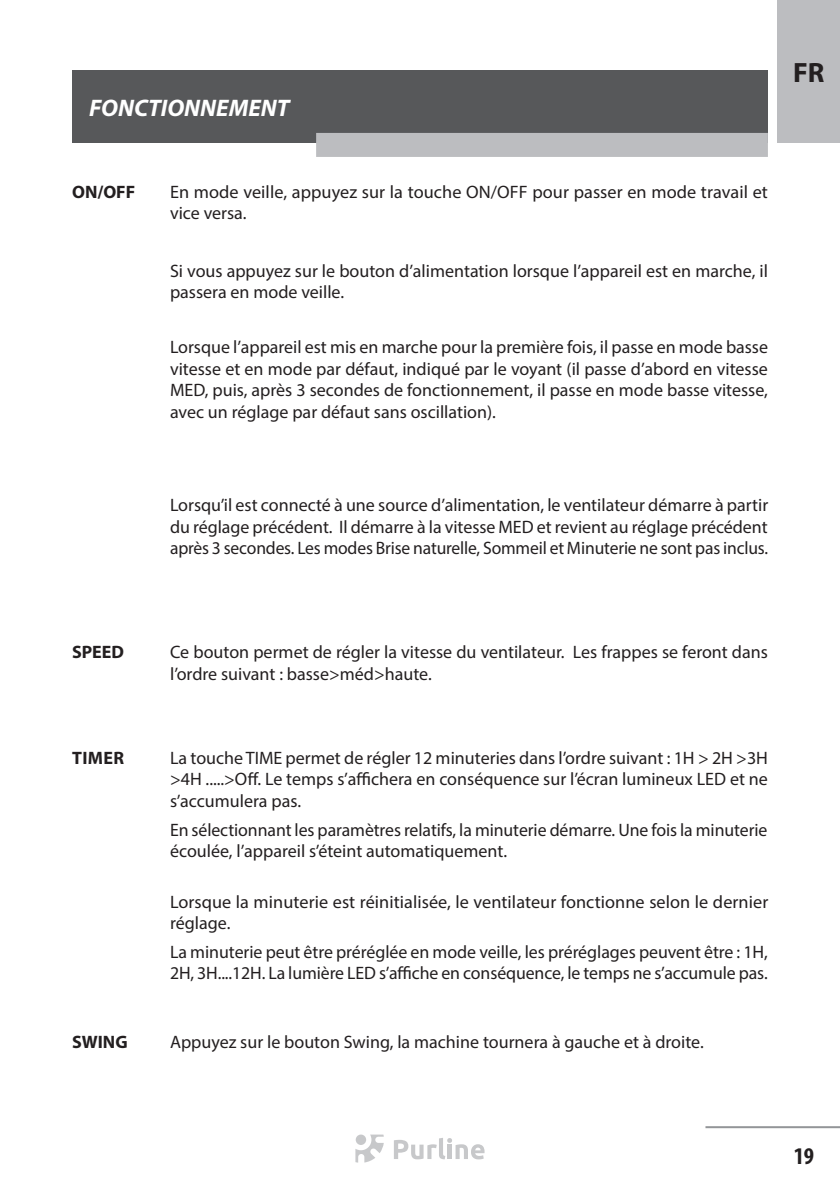
<style>
.page{position:relative;width:840px;height:1191px;background:#fff}
.page>*{position:absolute;margin:0;border:0;box-sizing:border-box;transform-origin:0 0}
.t1{font:700 28px "Myriad Pro";color:#231f20}
.t2{font:italic 700 24px "Myriad Pro";color:#fff}
.t3{font:700 condensed 24px "Myriad Pro";color:#231f20}
.t4{font:18px/21.6px "Myriad Pro";color:#231f20}
.t5{font:700 18px "Myriad Pro";color:#231f20}
</style>
<div class="page">
<div style="left:777px;top:0;width:62px;height:143px;background:#bcbdc0"></div>
<hr style="left:705px;top:1126px;width:134px;height:2px;background:#939598">
<svg style="left:394px;top:1138px;width:90px;height:21px"></svg>
<svg style="left:355px;top:1134px;width:28px;height:28px"></svg>
<div style="left:355px;top:1134px;width:11px;height:11px;background:#c7c8ca;border-radius:50%"></div>
<div style="left:72px;top:71px;width:695px;height:72px;background:#57585a"></div>
<div style="left:316px;top:133px;width:451px;height:24px;background:#bcbdc0"></div>
<h2 class="t2" style="left:89px;top:92px;width:202px">FONCTIONNEMENT</h2>
<h1 class="t1" style="left:792px;top:54px;width:33px">FR</h1>
<p class="t5" style="left:72px;top:180px;width:65px">ON/OFF</p>
<p class="t4" style="left:170px;top:181px;width:599px">En mode veille, appuyez sur la touche ON/OFF pour passer en mode travail et vice versa.</p>
<p class="t4" style="left:170px;top:260px;width:599px">Si vous appuyez sur le bouton d’alimentation lorsque l’appareil est en marche, il passera en mode veille.</p>
<p class="t4" style="left:170px;top:336px;width:599px;text-align:justify">Lorsque l’appareil est mis en marche pour la première fois, il passe en mode basse vitesse et en mode par défaut, indiqué par le voyant (il passe d’abord en vitesse MED, puis, après 3 secondes de fonctionnement, il passe en mode basse vitesse, avec un réglage par défaut sans oscillation).</p>
<p class="t4" style="left:170px;top:494px;width:599px;text-align:justify">Lorsqu’il est connecté à une source d’alimentation, le ventilateur démarre à partir du réglage précédent. Il démarre à la vitesse MED et revient au réglage précédent après 3 secondes. Les modes Brise naturelle, Sommeil et Minuterie ne sont pas inclus.</p>
<p class="t5" style="left:72px;top:640px;width:53px">SPEED</p>
<p class="t4" style="left:170px;top:641px;width:599px">Ce bouton permet de régler la vitesse du ventilateur. Les frappes se feront dans l’ordre suivant : basse&gt;méd&gt;haute.</p>
<p class="t5" style="left:72px;top:746px;width:53px">TIMER</p>
<p class="t4" style="left:170px;top:746px;width:599px;text-align:justify">La touche TIME permet de régler 12 minuteries dans l’ordre suivant : 1H &gt; 2H &gt;3H &gt;4H .....&gt;Off. Le temps s’affichera en conséquence sur l’écran lumineux LED et ne s’accumulera pas.</p>
<p class="t4" style="left:170px;top:818px;width:598px">En sélectionnant les paramètres relatifs, la minuterie démarre. Une fois la minuterie écoulée, l’appareil s’éteint automatiquement.</p>
<p class="t4" style="left:170px;top:890px;width:599px">Lorsque la minuterie est réinitialisée, le ventilateur fonctionne selon le dernier réglage.</p>
<p class="t4" style="left:170px;top:940px;width:599px">La minuterie peut être préréglée en mode veille, les préréglages peuvent être : 1H,<br>2H, 3H....12H. La lumière LED s’affiche en conséquence, le temps ne s’accumule pas.</p>
<p class="t5" style="left:72px;top:1029px;width:57px">SWING</p>
<p class="t4" style="left:170px;top:1030px;width:535px">Appuyez sur le bouton Swing, la machine tournera à gauche et à droite.</p>
<h2 class="t3" style="left:793px;top:1141px;width:22px">19</h2>
</div>
